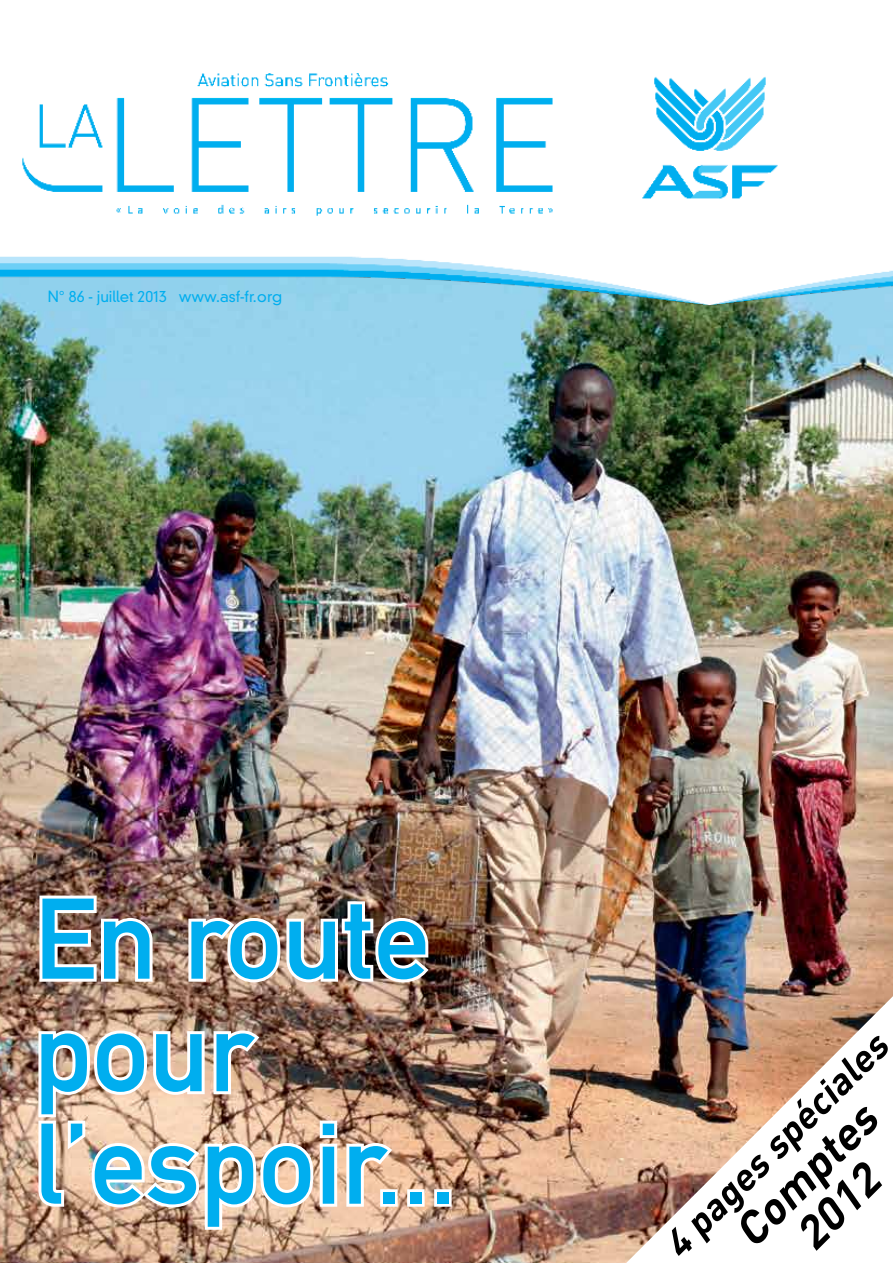
<style>
.page{position:relative;width:893px;height:1263px;background:#fff}
.page>*{position:absolute;margin:0;border:0;box-sizing:border-box;transform-origin:0 0}
.t1{font:112.5px/112.5px "DIN Mittelschrift";color:#00aeef}
.t2{font:italic 700 45px/45px "DIN";color:#000;text-align:center}
.t3{font:italic 700 37.5px "DIN";color:#000}
.t4{font:300 15px "DIN Neuzeit Grotesk";color:#00aeef}
</style>
<div class="page">
<img style="left:0;top:312px;width:893px;height:951px">
<img style="left:36px;top:892px;width:120px;height:93px">
<img style="left:185px;top:898px;width:248px;height:87px">
<img style="left:35px;top:1027px;width:361px;height:206px">
<div style="left:380px;top:1189px;width:18px;height:18px;border:6px solid #fff"></div>
<div style="left:407px;top:1189px;width:18px;height:18px;border:6px solid #fff"></div>
<div style="left:434px;top:1189px;width:18px;height:18px;border:6px solid #fff"></div>
<img style="left:0;top:73px;width:893px;height:239px">
<img style="left:626px;top:996px;width:267px;height:267px">
<p class="t4" style="left:48px;top:288px;width:236px">N° 86 - juillet 2013 www.asf-fr.org</p>
<h1 class="t1" style="left:34px;top:882px;width:424px">En route pour l’espoir...</h1>
<h3 class="t3" style="left:653px;top:1233px;width:300px;rotate:-45deg">4 pages spéciales</h3>
<h2 class="t2" style="left:725px;top:1221px;width:181px;rotate:-45deg">Comptes<br>2012</h2>
</div>
